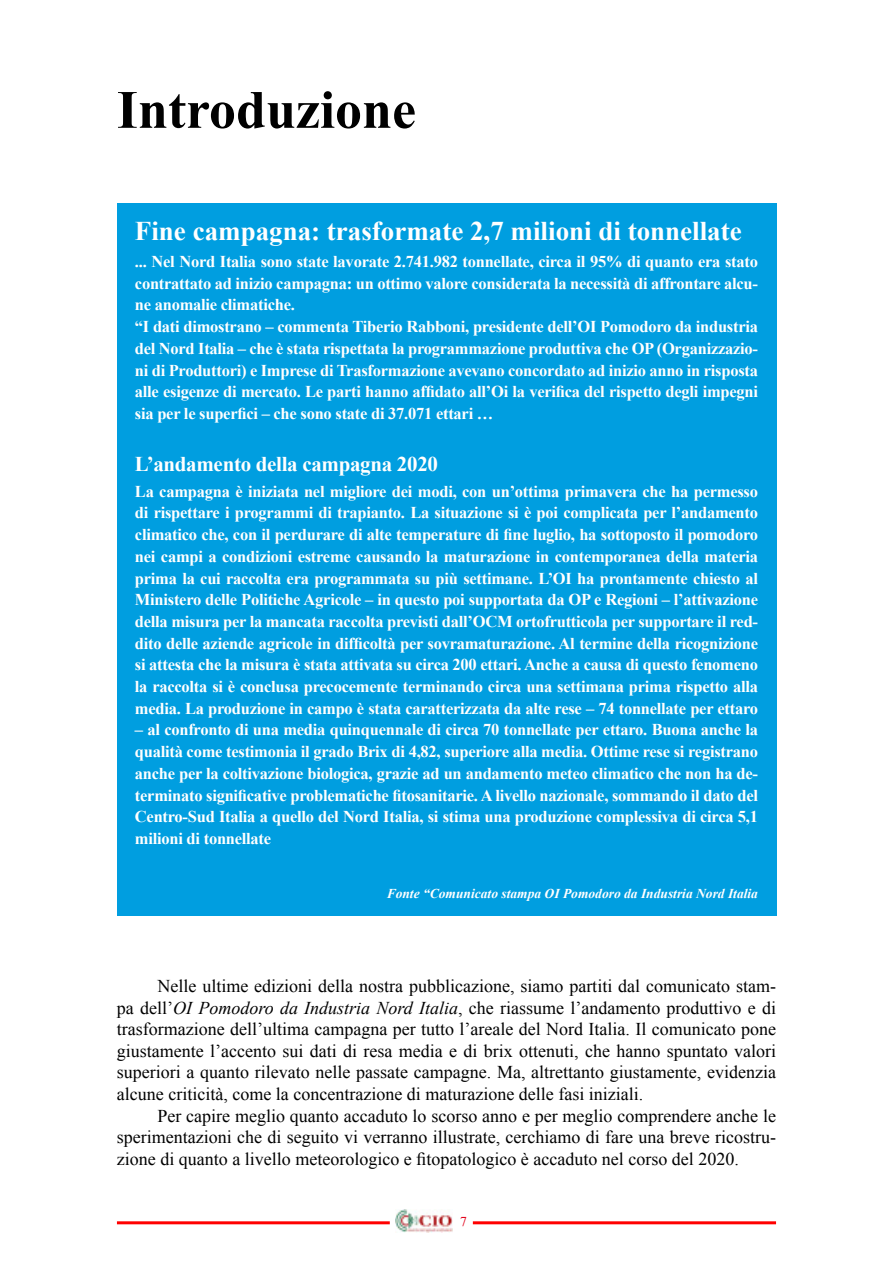
<style>
.page{position:relative;width:893px;height:1263px;background:#fff}
.page>*{position:absolute;margin:0;border:0;box-sizing:border-box;transform-origin:0 0}
.t1{font:700 54px "Times New Roman";color:#000}
.t2{font:700 27px "Times New Roman";color:#fff}
.t3{font:700 21px "Times New Roman";letter-spacing:-.015em;color:#fff}
.t4{font:18px/21.6px "Times New Roman";color:#000;text-align:justify}
.t5{font:700 16.5px/21.8px "Times New Roman";letter-spacing:-.015em;color:#fff;text-align:justify}
.t6{font:italic 700 13.5px "Times New Roman";color:#fff}
.t7{font:13.5px "Times New Roman";color:#e2001a}
.s1{font-style:italic}
</style>
<div class="page">
<img style="left:396px;top:1210px;width:57px;height:22px">
<hr style="left:117px;top:1221px;width:273px;height:3px;background:#f00">
<hr style="left:473px;top:1221px;width:303px;height:3px;background:#f00">
<div style="left:117px;top:203px;width:659px;height:713px;background:#009ee0"></div>
<h1 class="t1" style="left:117px;top:72px;width:301px">Introduzione</h1>
<h2 class="t2" style="left:135px;top:212px;width:608px">Fine campagna: trasformate 2,7 milioni di tonnellate</h2>
<p class="t5" style="left:135px;top:250px;width:625px;text-align:left">... Nel Nord Italia sono state lavorate 2.741.982 tonnellate, circa il 95% di quanto era stato contrattato ad inizio campagna: un ottimo valore considerata la necessità di affrontare alcu&shy;ne anomalie climatiche.<br>“I dati dimostrano – commenta Tiberio Rabboni, presidente dell’OI Pomodoro da industria del Nord Italia – che è stata rispettata la programmazione produttiva che OP (Organizzazio&shy;ni di Produttori) e Imprese di Trasformazione avevano concordato ad inizio anno in risposta alle esigenze di mercato. Le parti hanno affidato all’Oi la verifica del rispetto degli impegni sia per le superfici – che sono state di 37.071 ettari …</p>
<p class="t3" style="left:135px;top:449px;width:305px">L’andamento della campagna 2020</p>
<p class="t5" style="left:135px;top:480px;width:625px">La campagna è iniziata nel migliore dei modi, con un’ottima primavera che ha permesso di rispettare i programmi di trapianto. La situazione si è poi complicata per l’andamento climatico che, con il perdurare di alte temperature di fine luglio, ha sottoposto il pomodoro nei campi a condizioni estreme causando la maturazione in contemporanea della materia prima la cui raccolta era programmata su più settimane. L’OI ha prontamente chiesto al Ministero delle Politiche Agricole – in questo poi supportata da OP e Regioni – l’attivazione della misura per la mancata raccolta previsti dall’OCM ortofrutticola per supportare il red&shy;dito delle aziende agricole in difficoltà per sovramaturazione. Al termine della ricognizione si attesta che la misura è stata attivata su circa 200 ettari. Anche a causa di questo fenomeno la raccolta si è conclusa precocemente terminando circa una settimana prima rispetto alla media. La produzione in campo è stata caratterizzata da alte rese – 74 tonnellate per ettaro</p>
<p class="t5" style="left:135px;top:719px;width:625px">– al confronto di una media quinquennale di circa 70 tonnellate per ettaro. Buona anche la qualità come testimonia il grado Brix di 4,82, superiore alla media. Ottime rese si registrano anche per la coltivazione biologica, grazie ad un andamento meteo climatico che non ha de&shy;terminato significative problematiche fitosanitarie. A livello nazionale, sommando il dato del Centro-Sud Italia a quello del Nord Italia, si stima una produzione complessiva di circa 5,1 milioni di tonnellate</p>
<p class="t6" style="left:387px;top:884px;width:373px">Fonte “Comunicato stampa OI Pomodoro da Industria Nord Italia</p>
<p class="t4" style="left:117px;top:975px;width:661px;text-indent:40px">Nelle ultime edizioni della nostra pubblicazione, siamo partiti dal comunicato stam&shy;pa dell’<span class="s1">OI Pomodoro da Industria Nord Italia</span>, che riassume l’andamento produttivo e di trasformazione dell’ultima campagna per tutto l’areale del Nord Italia. Il comunicato pone giustamente l’accento sui dati di resa media e di brix ottenuti, che hanno spuntato valori superiori a quanto rilevato nelle passate campagne. Ma, altrettanto giustamente, evidenzia alcune criticità, come la concentrazione di maturazione delle fasi iniziali.</p>
<p class="t4" style="left:117px;top:1104px;width:661px;text-indent:40px">Per capire meglio quanto accaduto lo scorso anno e per meglio comprendere anche le sperimentazioni che di seguito vi verranno illustrate, cerchiamo di fare una breve ricostru&shy;zione di quanto a livello meteorologico e fitopatologico è accaduto nel corso del 2020.</p>
<p class="t7" style="left:460px;top:1212px;width:8px">7</p>
</div>
